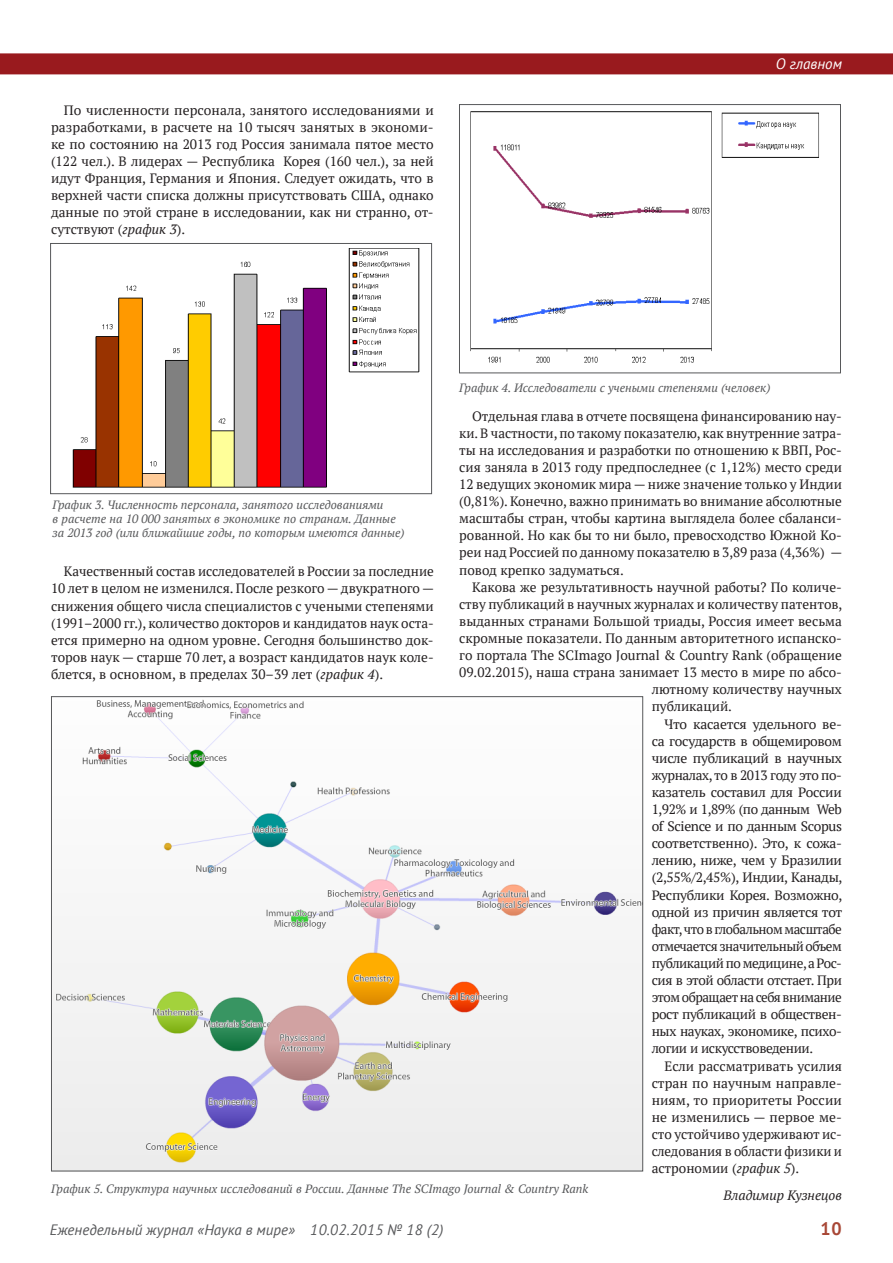
<style>
.page{position:relative;width:893px;height:1263px;background:#fff}
.page>*{position:absolute;margin:0;border:0;box-sizing:border-box;transform-origin:0 0}
.t1{font:700 18px "PT Sans";color:#a84736}
.t2{font:italic 15px "PT Sans";color:#57585a}
.t3{font:italic 15px "PT Sans";color:#fff}
.t4{font:13.5px/17.1px "PT Serif";letter-spacing:-.005em;color:#231f20;text-align:justify}
.t5{font:13.5px "PT Serif";letter-spacing:-.03em;color:#231f20}
.t6{font:13.5px "PT Serif";letter-spacing:-.025em;color:#231f20}
.t7{font:13.5px "PT Serif";letter-spacing:-.035em;color:#231f20}
.t8{font:italic 13.5px "PT Serif";color:#231f20}
.t9{font:italic 12px/14.2px "PT Serif";color:#57585a}
.s1{font-style:italic}
</style>
<div class="page">
<div style="left:0;top:53px;width:893px;height:21px;background:#991a1e"></div>
<img style="left:470px;top:111px;width:349px;height:252px">
<img style="left:53px;top:699px;width:588px;height:470px">
<div style="left:50px;top:243px;width:382px;height:251px;border:1px solid #57585a"></div>
<div style="left:459px;top:104px;width:382px;height:269px;border:1px solid #57585a"></div>
<img style="left:72px;top:248px;width:348px;height:240px">
<p class="t4" style="left:51px;top:101px;width:384px;text-indent:13px">По численности персонала, занятого исследованиями и разработками, в расчете на 10 тысяч занятых в экономи&shy;ке по состоянию на 2013 год Россия занимала пятое место (122 чел.). В лидерах — Республика Корея (160 чел.), за ней идут Франция, Германия и Япония. Следует ожидать, что в верхней части списка должны присутствовать США, однако данные по этой стране в исследовании, как ни странно, от&shy;сутствуют (<span class="s1">график 3</span>).</p>
<p class="t3" style="left:776px;top:54px;width:68px">О главном</p>
<p class="t9" style="left:459px;top:381px;width:313px">График 4. Исследователи с учеными степенями (человек)</p>
<p class="t4" style="left:459px;top:407px;width:385px;text-indent:13px">Отдельная глава в отчете посвящена финансированию нау&shy;ки. В частности, по такому показателю, как внутренние затра&shy;ты на исследования и разработки по отношению к ВВП, Рос&shy;сия заняла в 2013 году предпоследнее (с 1,12%) место среди 12 ведущих экономик мира — ниже значение только у Индии (0,81%). Конечно, важно принимать во внимание абсолютные масштабы стран, чтобы картина выглядела более сбаланси&shy;рованной. Но как бы то ни было, превосходство Южной Ко&shy;реи над Россией по данному показателю в 3,89 раза (4,36%) — повод крепко задуматься.</p>
<p class="t4" style="left:472px;top:578px;width:371px">Какова же результативность научной работы? По количе-</p>
<p class="t4" style="left:459px;top:595px;width:385px">ству публикаций в научных журналах и количеству патентов,</p>
<p class="t4" style="left:459px;top:612px;width:384px">выданных странами Большой триады, Россия имеет весьма</p>
<p class="t4" style="left:459px;top:629px;width:384px">скромные показатели. По данным авторитетного испанско-</p>
<p class="t4" style="left:459px;top:647px;width:384px">го портала The SCImago Journal &amp; Country Rank (обращение</p>
<p class="t4" style="left:459px;top:664px;width:384px">09.02.2015), наша страна занимает 13 место в мире по абсо-</p>
<p class="t4" style="left:652px;top:681px;width:192px">лютному количеству научных</p>
<p class="t4" style="left:652px;top:698px;width:82px">публикаций.</p>
<p class="t4" style="left:664px;top:715px;width:179px">Что касается удельного ве-</p>
<p class="t4" style="left:652px;top:732px;width:192px">са государств в общемировом</p>
<p class="t4" style="left:652px;top:749px;width:192px">числе публикаций в научных</p>
<p class="t5" style="left:652px;top:766px;width:192px">журналах, то в 2013 году это по-</p>
<p class="t4" style="left:652px;top:783px;width:192px">казатель составил для России</p>
<p class="t5" style="left:652px;top:800px;width:192px">1,92% и 1,89% (по данным Web</p>
<p class="t6" style="left:652px;top:817px;width:192px">of Science и по данным Scopus</p>
<p class="t4" style="left:652px;top:835px;width:192px">соответственно). Это, к сожа-</p>
<p class="t4" style="left:652px;top:852px;width:192px">лению, ниже, чем у Бразилии</p>
<p class="t6" style="left:652px;top:869px;width:192px">(2,55%/2,45%), Индии, Канады,</p>
<p class="t4" style="left:652px;top:886px;width:192px">Республики Корея. Возможно,</p>
<p class="t6" style="left:652px;top:903px;width:192px">одной из причин является тот</p>
<p class="t7" style="left:652px;top:920px;width:192px">факт, что в глобальном масштабе</p>
<p class="t7" style="left:652px;top:937px;width:192px">отмечается значительный объем</p>
<p class="t5" style="left:652px;top:954px;width:192px">публикаций по медицине, а Рос-</p>
<p class="t5" style="left:652px;top:971px;width:192px">сия в этой области отстает. При</p>
<p class="t7" style="left:652px;top:988px;width:192px">этом обращает на себя внимание</p>
<p class="t6" style="left:652px;top:1006px;width:192px">рост публикаций в обществен-</p>
<p class="t5" style="left:652px;top:1023px;width:192px">ных науках, экономике, психо-</p>
<p class="t5" style="left:652px;top:1040px;width:163px">логии и искусствоведении.</p>
<p class="t4" style="left:664px;top:1057px;width:179px">Если рассматривать усилия</p>
<p class="t4" style="left:652px;top:1074px;width:192px">стран по научным направле-</p>
<p class="t4" style="left:652px;top:1091px;width:192px">ниям, то приоритеты России</p>
<p class="t4" style="left:652px;top:1108px;width:192px">не изменились — первое ме-</p>
<p class="t4" style="left:652px;top:1125px;width:192px">сто устойчиво удерживают ис-</p>
<p class="t4" style="left:652px;top:1143px;width:192px">следования в области физики и</p>
<p class="t4" style="left:652px;top:1160px;width:149px">астрономии (<span class="s1">график 5</span>).</p>
<p class="t8" style="left:723px;top:1187px;width:120px">Владимир Кузнецов</p>
<p class="t9" style="left:53px;top:497px;width:354px">График 3. Численность персонала, занятого исследованиями<br>в расчете на 10 000 занятых в экономике по странам. Данные за 2013 год (или ближайшие годы, по которым имеются данные)</p>
<p class="t4" style="left:51px;top:563px;width:385px;text-indent:13px">Качественный состав исследователей в России за последние 10 лет в целом не изменился. После резкого — двукратного — снижения общего числа специалистов с учеными степенями (1991–2000 гг.), количество докторов и кандидатов наук оста&shy;ется примерно на одном уровне. Сегодня большинство док&shy;торов наук — старше 70 лет, а возраст кандидатов наук коле&shy;блется, в основном, в пределах 30–39 лет (<span class="s1">график 4</span>).</p>
<p class="t9" style="left:51px;top:1182px;width:539px">График 5. Структура научных исследований в России. Данные The SCImago Journal &amp; Country Rank</p>
<p class="t2" style="left:50px;top:1220px;width:395px">Еженедельный журнал «Наука в мире» 10.02.2015 № 18 (2)</p>
<h1 class="t1" style="left:820px;top:1217px;width:23px">10</h1>
</div>
